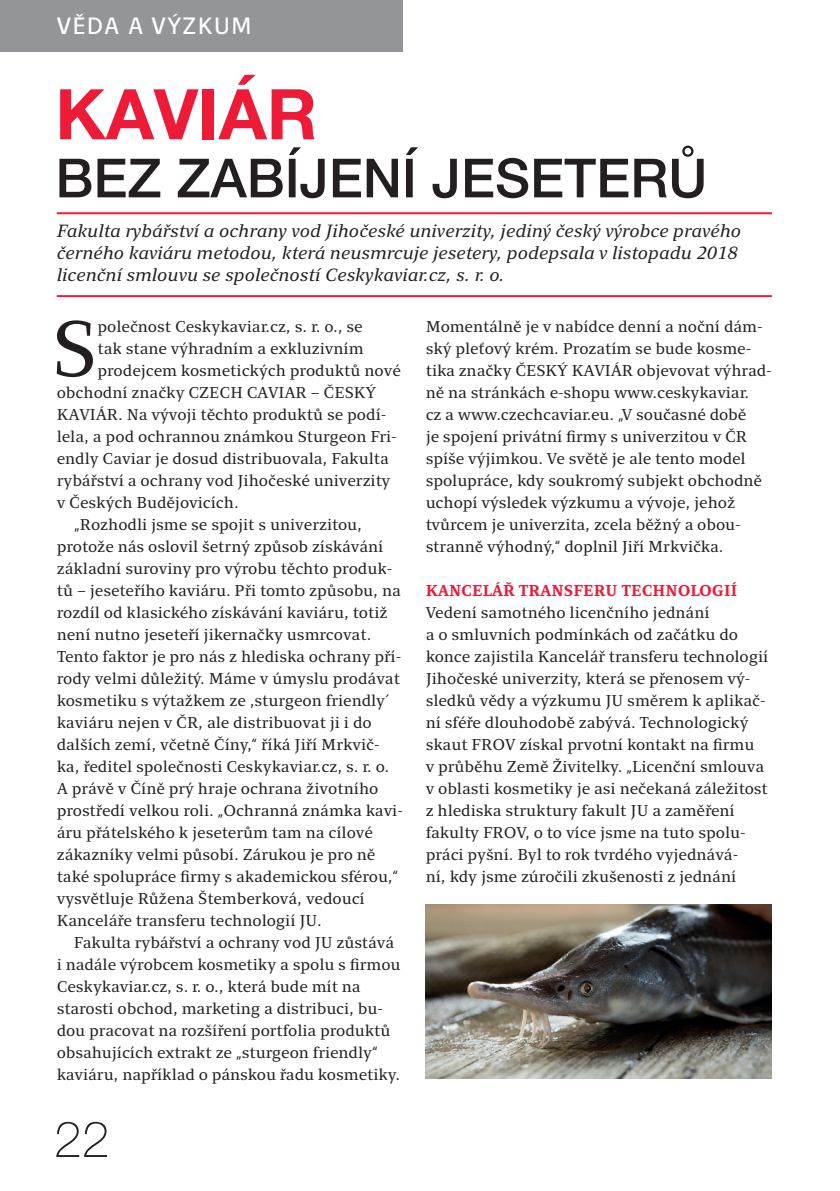
<style>
.page{position:relative;width:840px;height:1191px;background:#fff}
.page>*{position:absolute;margin:0;border:0;box-sizing:border-box;transform-origin:0 0}
.t1{font:80.2px "Clara Serif";color:#231f20}
.t2{font:700 70px "Helvetica Neue LT Pro";color:#ed1a38}
.t3{font:500 54px "Helvetica Neue LT Pro";color:#231f20}
.t4{font:100 50px "Helvetica Neue LT Pro";color:#231f20}
.t5{font:24px "Clara Sans";letter-spacing:.05em;color:#fff}
.t6{font:italic 18px/22px "Clara Serif";color:#231f20}
.t7{font:16px/22px "Clara Serif";letter-spacing:-.005em;color:#231f20}
.t8{font:700 16px "Clara Serif";letter-spacing:-.005em;color:#ed1a38}
</style>
<div class="page">
<div style="left:0;top:0;width:403px;height:51px;background:#939598"></div>
<hr style="left:57px;top:212px;width:714px;height:2px;background:#ed1a38">
<hr style="left:57px;top:295px;width:714px;height:2px;background:#ed1a38">
<img style="left:425px;top:904px;width:346px;height:174px">
<h3 class="t5" style="left:57px;top:13px;width:196px">VĚDA A VÝZKUM</h3>
<h2 class="t2" style="left:55px;top:71px;width:263px">KAVIÁR</h2>
<h3 class="t3" style="left:55px;top:146px;width:653px">BEZ ZABÍJENÍ JESETERŮ</h3>
<p class="t6" style="left:57px;top:220px;width:685px">Fakulta rybářství a ochrany vod Jihočeské univerzity, jediný český výrobce pravého černého kaviáru metodou, která neusmrcuje jesetery, podepsala v listopadu 2018 licenční smlouvu se společností Ceskykaviar.cz, s. r. o.</p>
<h1 class="t1" style="left:51px;top:305px;width:48px">S</h1>
<p class="t7" style="left:97px;top:316px;width:266px">polečnost Ceskykaviar.cz, s. r. o., se</p>
<p class="t7" style="left:425px;top:316px;width:347px">Momentálně je v nabídce denní a noční dám&shy;ský pleťový krém. Prozatím se bude kosme&shy;tika značky ČESKÝ KAVIÁR objevovat výhrad&shy;ně na stránkách e-shopu www.ceskykaviar.<br>cz a www.czechcaviar.eu. „V současné době<br>je spojení privátní firmy s univerzitou v ČR spíše výjimkou. Ve světě je ale tento model spolupráce, kdy soukromý subjekt obchodně uchopí výsledek výzkumu a vývoje, jehož tvůrcem je univerzita, zcela běžný a obou&shy;stranně výhodný,“ doplnil Jiří Mrkvička.</p>
<p class="t8" style="left:425px;top:582px;width:313px">KANCELÁŘ TRANSFERU TECHNOLOGIÍ</p>
<p class="t7" style="left:425px;top:602px;width:344px">Vedení samotného licenčního jednání<br>a o smluvních podmínkách od začátku do konce zajistila Kancelář transferu technologií Jihočeské univerzity, která se přenosem vý&shy;sledků vědy a výzkumu JU směrem k aplikač&shy;ní sféře dlouhodobě zabývá. Technologický skaut FROV získal prvotní kontakt na firmu<br>v průběhu Země Živitelky. „Licenční smlouva v oblasti kosmetiky je asi nečekaná záležitost z hlediska struktury fakult JU a zaměření fakulty FROV, o to více jsme na tuto spolu&shy;práci pyšní. Byl to rok tvrdého vyjednává-<br>ní, kdy jsme zúročili zkušenosti z jednání</p>
<p class="t7" style="left:97px;top:338px;width:267px">tak stane výhradním a exkluzivním</p>
<p class="t7" style="left:97px;top:360px;width:305px">prodejcem kosmetických produktů nové</p>
<p class="t7" style="left:57px;top:382px;width:321px">obchodní značky CZECH CAVIAR – ČESKÝ</p>
<p class="t7" style="left:57px;top:404px;width:331px">KAVIÁR. Na vývoji těchto produktů se podí-</p>
<p class="t7" style="left:57px;top:426px;width:341px">lela, a pod ochrannou známkou Sturgeon Fri-</p>
<p class="t7" style="left:57px;top:448px;width:333px">endly Caviar je dosud distribuovala, Fakulta</p>
<p class="t7" style="left:57px;top:470px;width:335px">rybářství a ochrany vod Jihočeské univerzity</p>
<p class="t7" style="left:57px;top:492px;width:183px">v Českých Budějovicích.</p>
<p class="t7" style="left:74px;top:514px;width:290px">„Rozhodli jsme se spojit s univerzitou,</p>
<p class="t7" style="left:57px;top:536px;width:328px">protože nás oslovil šetrný způsob získávání</p>
<p class="t7" style="left:57px;top:558px;width:337px">základní suroviny pro výrobu těchto produk-</p>
<p class="t7" style="left:57px;top:580px;width:345px">tů – jeseteřího kaviáru. Při tomto způsobu, na</p>
<p class="t7" style="left:57px;top:602px;width:332px">rozdíl od klasického získávání kaviáru, totiž</p>
<p class="t7" style="left:57px;top:624px;width:316px">není nutno jeseteří jikernačky usmrcovat.</p>
<p class="t7" style="left:57px;top:646px;width:346px">Tento faktor je pro nás z hlediska ochrany pří-</p>
<p class="t7" style="left:57px;top:668px;width:344px">rody velmi důležitý. Máme v úmyslu prodávat</p>
<p class="t7" style="left:57px;top:690px;width:334px">kosmetiku s výtažkem ze ,sturgeon friendly´</p>
<p class="t7" style="left:57px;top:712px;width:316px">kaviáru nejen v ČR, ale distribuovat ji i do</p>
<p class="t7" style="left:57px;top:734px;width:324px">dalších zemí, včetně Číny,“ říká Jiří Mrkvič-</p>
<p class="t7" style="left:57px;top:756px;width:334px">ka, ředitel společnosti Ceskykaviar.cz, s. r. o.</p>
<p class="t7" style="left:57px;top:778px;width:323px">A právě v Číně prý hraje ochrana životního</p>
<p class="t7" style="left:57px;top:800px;width:347px">prostředí velkou roli. „Ochranná známka kavi-</p>
<p class="t7" style="left:57px;top:822px;width:317px">áru přátelského k jeseterům tam na cílové</p>
<p class="t7" style="left:57px;top:844px;width:320px">zákazníky velmi působí. Zárukou je pro ně</p>
<p class="t7" style="left:57px;top:866px;width:343px">také spolupráce firmy s akademickou sférou,“</p>
<p class="t7" style="left:57px;top:888px;width:309px">vysvětluje Růžena Štemberková, vedoucí</p>
<p class="t7" style="left:57px;top:910px;width:266px">Kanceláře transferu technologií JU.</p>
<p class="t7" style="left:74px;top:932px;width:322px">Fakulta rybářství a ochrany vod JU zůstává</p>
<p class="t7" style="left:57px;top:954px;width:345px">i nadále výrobcem kosmetiky a spolu s firmou</p>
<p class="t7" style="left:57px;top:976px;width:305px">Ceskykaviar.cz, s. r. o., která bude mít na</p>
<p class="t7" style="left:57px;top:998px;width:327px">starosti obchod, marketing a distribuci, bu-</p>
<p class="t7" style="left:57px;top:1020px;width:335px">dou pracovat na rozšíření portfolia produktů</p>
<p class="t7" style="left:57px;top:1042px;width:322px">obsahujících extrakt ze „sturgeon friendly“</p>
<p class="t7" style="left:57px;top:1064px;width:344px">kaviáru, například o pánskou řadu kosmetiky.</p>
<h3 class="t4" style="left:54px;top:1110px;width:57px">22</h3>
</div>
